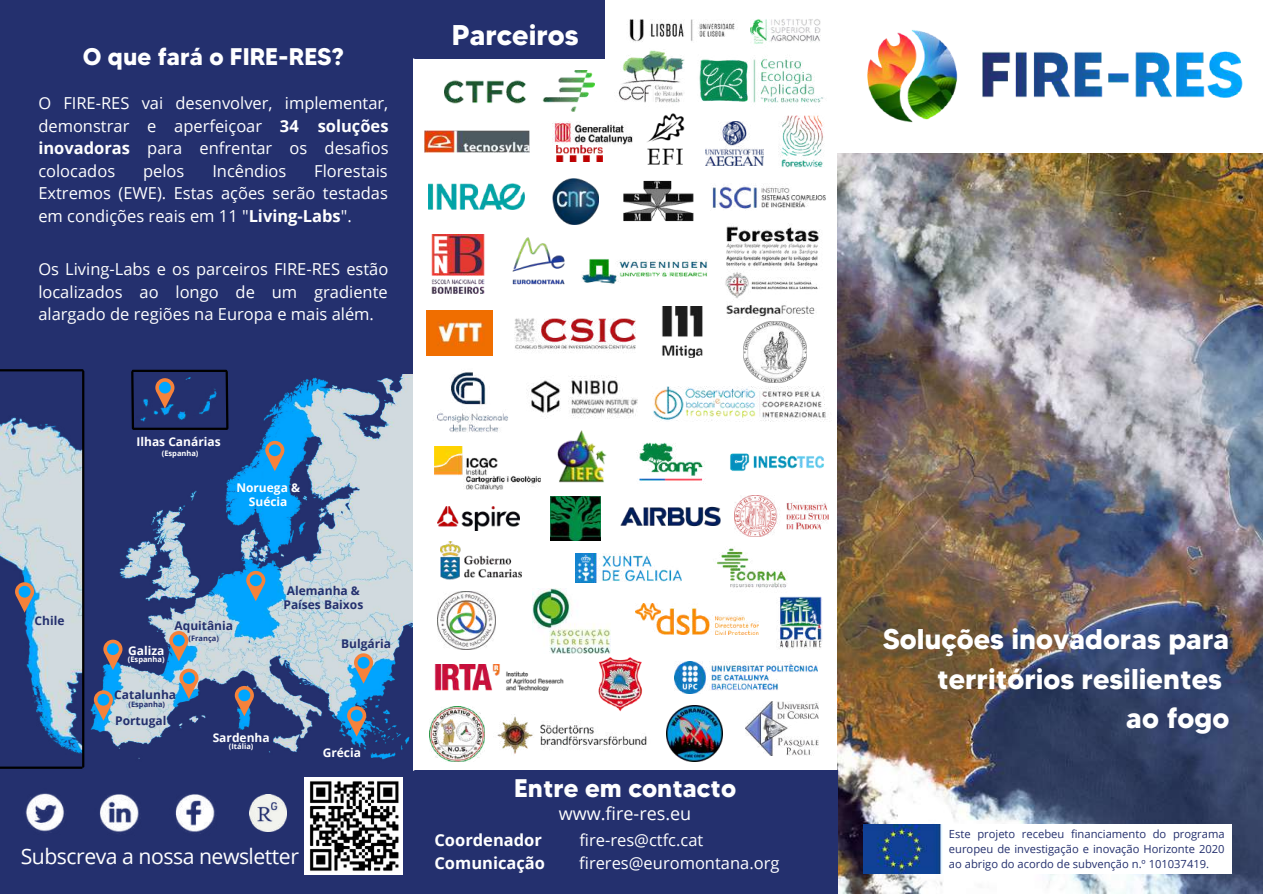
<style>
.page{position:relative;width:1263px;height:894px;background:#fff}
.page>*{position:absolute;margin:0;border:0;box-sizing:border-box;transform-origin:0 0}
.t1{font:700 28.5px/39.3px "MADETOMMY";color:#fff;text-align:right}
.t2{font:700 25.5px "MADETOMMY";color:#fff}
.t3{font:700 24px "MADETOMMY";color:#fff}
.t4{font:21.15px "Open Sans";letter-spacing:-.025em;color:#fff}
.t5{font:18px "Open Sans";color:#fff}
.t6{font:16.5px/22.5px "Open Sans";color:#fff;text-align:justify}
.t7{font:700 16.5px "Open Sans";color:#fff}
.t8{font:700 12px/14px "Open Sans";color:#24306e}
.t9{font:700 12px/14px "Open Sans";color:#fff;text-align:center}
.t10{font:11.25px/14.9px "Open Sans";color:#24306e;text-align:justify}
.t11{font:700 7.5px "Open Sans";color:#fff}
.t12{font:700 7.5px "Open Sans";color:#24306e}
.s1{font-weight:700}
</style>
<div class="page">
<img style="left:838px;top:153px;width:425px;height:740px">
<img style="left:735px;top:495px;width:93px;height:41px">
<img style="left:550px;top:496px;width:50px;height:44px">
<img style="left:438px;top:506px;width:82px;height:24px">
<img style="left:441px;top:541px;width:81px;height:39px">
<img style="left:716px;top:548px;width:71px;height:40px">
<img style="left:434px;top:446px;width:106px;height:43px">
<img style="left:620px;top:506px;width:100px;height:21px">
<img style="left:576px;top:553px;width:106px;height:29px">
<img style="left:557px;top:430px;width:50px;height:53px">
<img style="left:636px;top:442px;width:69px;height:39px">
<img style="left:730px;top:453px;width:94px;height:18px">
<img style="left:437px;top:372px;width:71px;height:61px">
<img style="left:527px;top:375px;width:111px;height:44px">
<img style="left:652px;top:382px;width:174px;height:40px">
<img style="left:426px;top:310px;width:67px;height:45px">
<img style="left:515px;top:318px;width:120px;height:35px">
<img style="left:662px;top:306px;width:41px;height:52px">
<img style="left:744px;top:326px;width:62px;height:56px">
<img style="left:431px;top:234px;width:54px;height:60px">
<img style="left:512px;top:237px;width:53px;height:48px">
<img style="left:582px;top:259px;width:126px;height:26px">
<img style="left:725px;top:223px;width:95px;height:103px">
<img style="left:428px;top:183px;width:97px;height:26px">
<img style="left:623px;top:180px;width:71px;height:42px">
<img style="left:712px;top:184px;width:114px;height:25px">
<img style="left:425px;top:131px;width:104px;height:21px">
<img style="left:554px;top:121px;width:79px;height:24px">
<img style="left:556px;top:145px;width:47px;height:16px">
<img style="left:705px;top:121px;width:59px;height:44px">
<img style="left:778px;top:115px;width:45px;height:53px">
<img style="left:445px;top:70px;width:149px;height:41px">
<img style="left:618px;top:19px;width:206px;height:84px">
<img style="left:647px;top:113px;width:38px;height:52px">
<div style="left:404px;top:0;width:200px;height:59px;background:#24306e"></div>
<img style="left:438px;top:591px;width:57px;height:58px">
<img style="left:777px;top:596px;width:46px;height:53px">
<img style="left:635px;top:603px;width:124px;height:31px">
<img style="left:434px;top:664px;width:130px;height:26px">
<img style="left:598px;top:657px;width:45px;height:55px">
<img style="left:430px;top:706px;width:55px;height:55px">
<img style="left:497px;top:714px;width:150px;height:40px">
<img style="left:746px;top:701px;width:73px;height:54px">
<img style="left:674px;top:661px;width:143px;height:32px">
<img style="left:667px;top:705px;width:55px;height:55px">
<img style="left:553px;top:178px;width:46px;height:46px">
<img style="left:867px;top:30px;width:376px;height:93px">
<div style="left:0;top:0;width:413px;height:893px;background:#24306e"></div>
<img style="left:83px;top:374px;width:329px;height:393px">
<img style="left:0;top:417px;width:83px;height:352px">
<img style="left:136px;top:386px;width:87px;height:35px">
<svg style="left:179px;top:668px;width:19px;height:30px"></svg>
<div style="left:183px;top:672px;width:12px;height:11px;background:#00a6ff;border-radius:50%"></div>
<svg style="left:169px;top:631px;width:19px;height:30px"></svg>
<div style="left:173px;top:634px;width:12px;height:12px;background:#00a6ff;border-radius:50%"></div>
<svg style="left:235px;top:685px;width:19px;height:31px"></svg>
<div style="left:238px;top:689px;width:12px;height:12px;background:#00a6ff;border-radius:50%"></div>
<svg style="left:347px;top:706px;width:19px;height:30px"></svg>
<div style="left:351px;top:709px;width:12px;height:12px;background:#00a6ff;border-radius:50%"></div>
<svg style="left:354px;top:653px;width:19px;height:30px"></svg>
<div style="left:358px;top:656px;width:11px;height:12px;background:#00a6ff;border-radius:50%"></div>
<svg style="left:246px;top:570px;width:19px;height:31px"></svg>
<div style="left:250px;top:574px;width:12px;height:12px;background:#00a6ff;border-radius:50%"></div>
<svg style="left:265px;top:440px;width:19px;height:31px"></svg>
<div style="left:269px;top:444px;width:12px;height:12px;background:#00a6ff;border-radius:50%"></div>
<svg style="left:94px;top:690px;width:19px;height:30px"></svg>
<div style="left:97px;top:693px;width:12px;height:12px;background:#00a6ff;border-radius:50%"></div>
<svg style="left:103px;top:639px;width:19px;height:30px"></svg>
<div style="left:107px;top:643px;width:12px;height:11px;background:#00a6ff;border-radius:50%"></div>
<svg style="left:155px;top:378px;width:19px;height:30px"></svg>
<div style="left:159px;top:381px;width:12px;height:12px;background:#00a6ff;border-radius:50%"></div>
<svg style="left:15px;top:582px;width:19px;height:30px"></svg>
<div style="left:19px;top:585px;width:12px;height:12px;background:#00a6ff;border-radius:50%"></div>
<img style="left:25px;top:793px;width:41px;height:39px">
<img style="left:175px;top:794px;width:40px;height:40px">
<img style="left:99px;top:794px;width:40px;height:39px">
<img style="left:250px;top:794px;width:37px;height:37px">
<div style="left:413px;top:770px;width:425px;height:123px;background:#24306e"></div>
<img style="left:532px;top:588px;width:79px;height:65px">
<hr style="left:82px;top:371px;width:2px;height:395px;background:#000">
<hr style="left:0;top:369px;width:83px;height:2px;background:#000">
<hr style="left:0;top:766px;width:82px;height:2px;background:#000">
<hr style="left:133px;top:427px;width:94px;height:3px;background:#000">
<hr style="left:133px;top:369px;width:93px;height:3px;background:#000">
<svg style="left:224px;top:369px;width:6px;height:61px"></svg>
<svg style="left:130px;top:369px;width:5px;height:61px"></svg>
<div style="left:941px;top:824px;width:290px;height:49px;background:#fff"></div>
<img style="left:863px;top:824px;width:79px;height:49px">
<img style="left:305px;top:777px;width:98px;height:97px">
<hr style="left:413px;top:58px;width:1px;height:712px;background:#fff">
<h3 class="t3" style="left:83px;top:42px;width:262px">O que fará o FIRE-RES?</h3>
<p class="t6" style="left:38px;top:92px;width:352px">O FIRE-RES vai desenvolver, implementar, demonstrar e aperfeiçoar <span class="s1">34 soluções inovadoras</span> para enfrentar os desafios colocados</p>
<p class="t6" style="left:143px;top:159px;width:43px">pelos</p>
<p class="t6" style="left:212px;top:159px;width:76px">Incêndios</p>
<p class="t6" style="left:38px;top:159px;width:351px;text-indent:276px">Florestais Extremos (EWE). Estas ações serão testadas em condições reais em 11 "<span class="s1">Living-Labs</span>".</p>
<p class="t6" style="left:38px;top:257px;width:352px">Os Living-Labs e os parceiros FIRE-RES estão localizados ao longo de um gradiente alargado de regiões na Europa e mais além.</p>
<p class="t8" style="left:35px;top:613px;width:31px">Chile</p>
<p class="t9" style="left:137px;top:434px;width:86px">Ilhas Canárias</p>
<p class="t11" style="left:162px;top:447px;width:38px">(Espanha)</p>
<p class="t9" style="left:236px;top:480px;width:65px">Noruega &amp;<br>Suécia</p>
<p class="t8" style="left:283px;top:583px;width:81px">Alemanha &amp;<br>Países Baixos</p>
<p class="t9" style="left:128px;top:643px;width:38px">Galiza</p>
<p class="t11" style="left:128px;top:654px;width:38px">(Espanha)</p>
<p class="t8" style="left:174px;top:618px;width:60px">Aquitânia</p>
<p class="t12" style="left:189px;top:633px;width:32px">(França)</p>
<p class="t8" style="left:114px;top:687px;width:63px">Catalunha</p>
<p class="t12" style="left:128px;top:698px;width:38px">(Espanha)</p>
<p class="t8" style="left:115px;top:713px;width:53px">Portugal</p>
<p class="t9" style="left:213px;top:730px;width:58px">Sardenha</p>
<p class="t11" style="left:229px;top:741px;width:26px">(Itália)</p>
<p class="t8" style="left:341px;top:636px;width:51px">Bulgária</p>
<p class="t9" style="left:323px;top:744px;width:40px">Grécia</p>
<p class="t4" style="left:21px;top:840px;width:280px">Subscreva a nossa newsletter</p>
<h1 class="t1" style="left:452px;top:15px;width:128px">Parceiros</h1>
<h2 class="t2" style="left:514px;top:771px;width:223px">Entre em contacto</h2>
<p class="t5" style="left:559px;top:800px;width:134px">www.fire-res.eu</p>
<p class="t6" style="left:579px;top:828px;width:126px">fire-res@ctfc.cat</p>
<p class="t7" style="left:434px;top:851px;width:112px">Comunicação</p>
<p class="t7" style="left:434px;top:827px;width:109px">Coordenador</p>
<p class="t6" style="left:579px;top:851px;width:202px">fireres@euromontana.org</p>
<h1 class="t1" style="left:883px;top:619px;width:348px">Soluções inovadoras para territórios resilientes<br>ao fogo</h1>
<p class="t10" style="left:949px;top:826px;width:277px">Este projeto recebeu financiamento do programa europeu de investigação e inovação Horizonte 2020 ao abrigo do acordo de subvenção n.º 101037419.</p>
</div>
